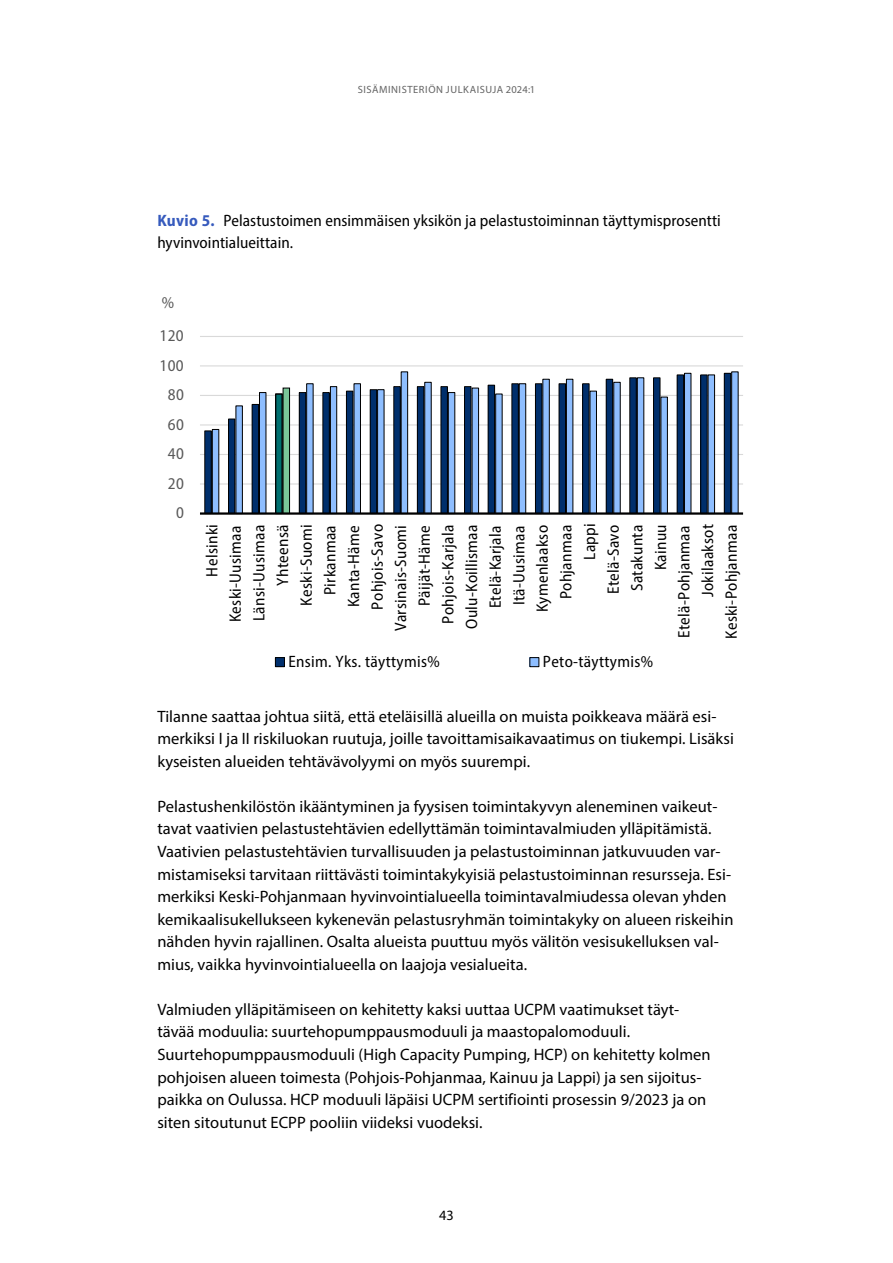
<style>
.page{position:relative;width:893px;height:1263px;background:#fff}
.page>*{position:absolute;margin:0;border:0;box-sizing:border-box;transform-origin:0 0}
._01_Leipä{font:16.5px/22.5px "Myriad Pro";letter-spacing:.005em;color:#000}
._00_kuvion_otsikko{font:semi-condensed 16.5px/23.5px "Myriad Pro";letter-spacing:.02em;color:#000}
.t1{font:semi-condensed 16.5px "Myriad Pro";letter-spacing:.02em;color:#595959}
.t2{font:14.25px "Myriad Pro";color:#000}
.t3{font:10.5px "Myriad Pro";letter-spacing:.045em;color:#636363}
.s1{font-weight:700;color:#365abd}
</style>
<div class="page">
<hr style="left:200px;top:483px;width:543px;height:2px;background:#d9d9d9">
<hr style="left:200px;top:454px;width:543px;height:1px;background:#d9d9d9">
<hr style="left:200px;top:424px;width:543px;height:1px;background:#d9d9d9">
<hr style="left:200px;top:395px;width:543px;height:1px;background:#d9d9d9">
<hr style="left:200px;top:365px;width:543px;height:1px;background:#d9d9d9">
<hr style="left:200px;top:336px;width:543px;height:1px;background:#d9d9d9">
<div style="left:205px;top:431px;width:6px;height:82px;background:#002f6c"></div>
<div style="left:204px;top:430px;width:8px;height:84px;border:1px solid #000"></div>
<svg style="left:212px;top:372px;width:524px;height:140px"></svg>
<div style="left:731px;top:371px;width:7px;height:143px;border:1px solid #000"></div>
<div style="left:708px;top:374px;width:7px;height:140px;border:1px solid #000"></div>
<div style="left:684px;top:373px;width:7px;height:141px;border:1px solid #000"></div>
<div style="left:660px;top:397px;width:8px;height:117px;border:1px solid #000"></div>
<div style="left:637px;top:377px;width:7px;height:137px;border:1px solid #000"></div>
<div style="left:613px;top:382px;width:8px;height:132px;border:1px solid #000"></div>
<div style="left:590px;top:391px;width:7px;height:123px;border:1px solid #000"></div>
<div style="left:566px;top:379px;width:7px;height:135px;border:1px solid #000"></div>
<div style="left:542px;top:379px;width:8px;height:135px;border:1px solid #000"></div>
<div style="left:495px;top:394px;width:7px;height:120px;border:1px solid #000"></div>
<div style="left:472px;top:388px;width:7px;height:126px;border:1px solid #000"></div>
<div style="left:448px;top:392px;width:7px;height:122px;border:1px solid #000"></div>
<div style="left:424px;top:382px;width:8px;height:132px;border:1px solid #000"></div>
<div style="left:401px;top:371px;width:7px;height:143px;border:1px solid #000"></div>
<div style="left:377px;top:389px;width:7px;height:125px;border:1px solid #000"></div>
<div style="left:354px;top:383px;width:7px;height:131px;border:1px solid #000"></div>
<div style="left:330px;top:386px;width:7px;height:128px;border:1px solid #000"></div>
<div style="left:306px;top:383px;width:7px;height:131px;border:1px solid #000"></div>
<div style="left:283px;top:388px;width:7px;height:125px;background:#7ac699"></div>
<div style="left:283px;top:388px;width:7px;height:126px;border:1px solid #000"></div>
<div style="left:259px;top:392px;width:7px;height:122px;border:1px solid #000"></div>
<div style="left:236px;top:405px;width:7px;height:109px;border:1px solid #000"></div>
<div style="left:212px;top:429px;width:7px;height:85px;border:1px solid #000"></div>
<hr style="left:200px;top:512px;width:543px;height:3px;background:#000">
<div style="left:275px;top:658px;width:9px;height:9px;background:#002f6c"></div>
<div style="left:275px;top:657px;width:10px;height:10px;border:1px solid #000"></div>
<div style="left:530px;top:658px;width:9px;height:9px;background:#8ebeff"></div>
<div style="left:529px;top:657px;width:10px;height:10px;border:1px solid #000"></div>
<p class="t3" style="left:358px;top:83px;width:28px">Sisäminist</p>
<p class="t3" style="left:413px;top:83px;width:40px">eriön julkaisuja</p>
<p class="t3" style="left:506px;top:83px;width:31px">2024:1</p>
<p class="_00_kuvion_otsikko" style="left:157px;top:209px;width:565px;line-height:22.5px"><span class="s1">Kuvio 5.</span> Pelastustoimen ensimmäisen yksikön ja pelastustoiminnan täyttymisprosentti hyvinvointialueittain.</p>
<p class="t1" style="left:162px;top:292px;width:14px">%</p>
<p class="t1" style="left:160px;top:326px;width:26px">120</p>
<p class="t1" style="left:160px;top:355px;width:26px">100</p>
<p class="t1" style="left:168px;top:385px;width:18px">80</p>
<p class="t1" style="left:168px;top:414px;width:18px">60</p>
<p class="t1" style="left:168px;top:444px;width:18px">40</p>
<p class="t1" style="left:168px;top:473px;width:18px">20</p>
<p class="t1" style="left:176px;top:503px;width:9px">0</p>
<p class="_00_kuvion_otsikko" style="left:200px;top:639px;width:117px;text-align:right;rotate:-90deg">Helsinki<br>Keski-Uusimaa<br>Länsi-Uusimaa<br>Yhteensä<br>Keski-Suomi<br>Pirkanmaa<br>Kanta-Häme<br>Pohjois-Savo<br>Varsinais-Suomi<br>Päijät-Häme<br>Pohjois-Karjala<br>Oulu-Koillismaa<br>Etelä-Karjala<br>Itä-Uusimaa<br>Kymenlaakso<br>Pohjanmaa<br>Lappi<br>Etelä-Savo<br>Satakunta<br>Kainuu<br>Etelä-Pohjanmaa<br>Jokilaaksot<br>Keski-Pohjanmaa</p>
<p class="_00_kuvion_otsikko" style="left:288px;top:649px;width:153px">Ensim. Yks. täyttymis%</p>
<p class="_00_kuvion_otsikko" style="left:543px;top:649px;width:112px">Peto-täyttymis%</p>
<p class="_01_Leipä" style="left:157px;top:705px;width:578px">Tilanne saattaa johtua siitä, että eteläisillä alueilla on muista poikkeava määrä esi&shy;merkiksi I ja II riskiluokan ruutuja, joille tavoittamisaikavaatimus on tiukempi. Lisäksi kyseisten alueiden tehtävävolyymi on myös suurempi.</p>
<p class="_01_Leipä" style="left:157px;top:795px;width:578px">Pelastushenkilöstön ikääntyminen ja fyysisen toimintakyvyn aleneminen vaikeut&shy;tavat vaativien pelastustehtävien edellyttämän toimintavalmiuden ylläpitämistä.<br>Vaativien pelastustehtävien turvallisuuden ja pelastustoiminnan jatkuvuuden var&shy;mistamiseksi tarvitaan riittävästi toimintakykyisiä pelastustoiminnan resursseja. Esi&shy;merkiksi Keski-Pohjanmaan hyvinvointialueella toimintavalmiudessa olevan yhden kemikaalisukellukseen kykenevän pelastusryhmän toimintakyky on alueen riskeihin nähden hyvin rajallinen. Osalta alueista puuttuu myös välitön vesisukelluksen val&shy;mius, vaikka hyvinvointialueella on laajoja vesialueita.</p>
<p class="_01_Leipä" style="left:157px;top:998px;width:555px">Valmiuden ylläpitämiseen on kehitetty kaksi uuttaa UCPM vaatimukset täyt&shy;tävää moduulia: suurtehopumppausmoduuli ja maastopalomoduuli.<br>Suurtehopumppausmoduuli (High Capacity Pumping, HCP) on kehitetty kolmen pohjoisen alueen toimesta (Pohjois-Pohjanmaa, Kainuu ja Lappi) ja sen sijoitus&shy;paikka on Oulussa. HCP moduuli läpäisi UCPM sertifiointi prosessin 9/2023 ja on siten sitoutunut ECPP pooliin viideksi vuodeksi.</p>
<p class="t2" style="left:439px;top:1206px;width:16px">43</p>
</div>
